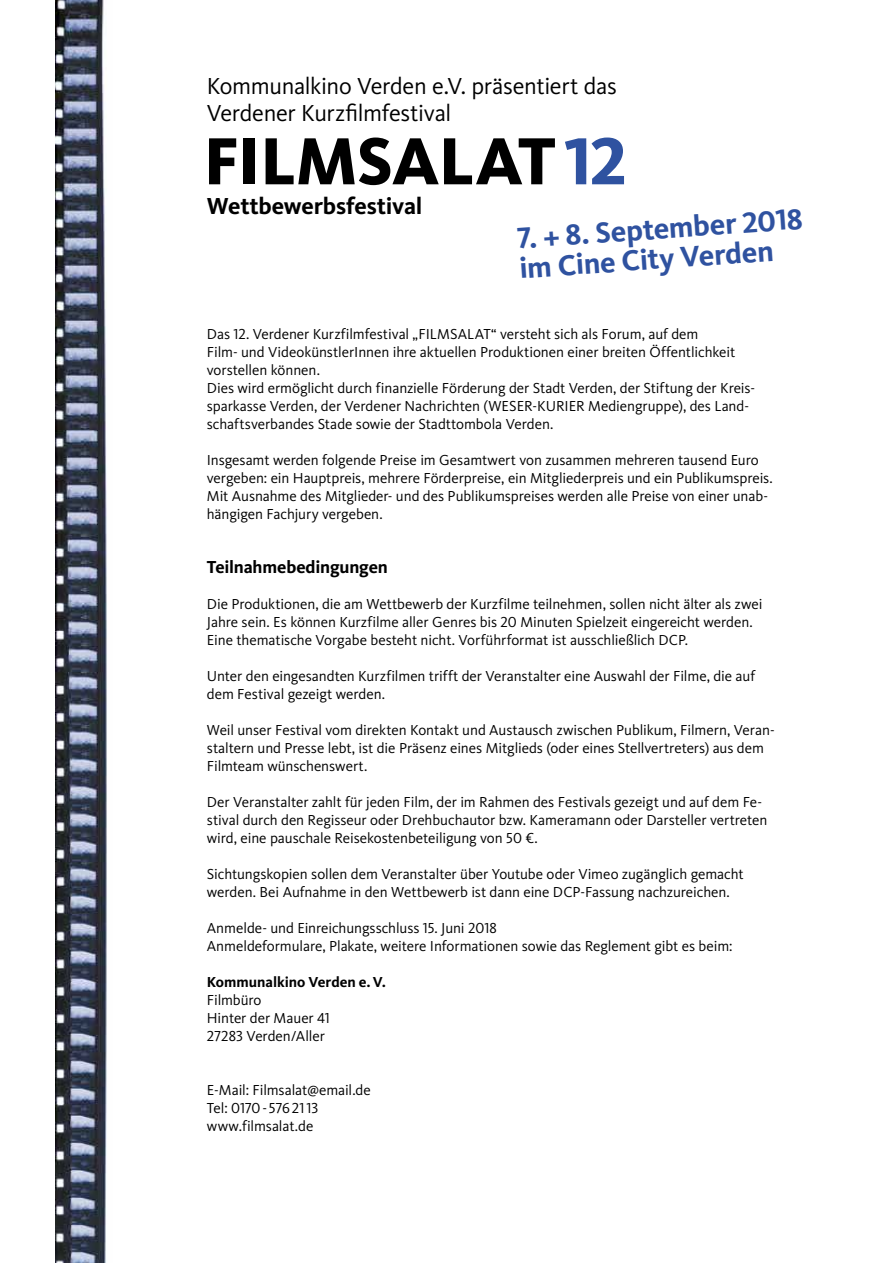
<style>
.page{position:relative;width:893px;height:1263px;background:#fff}
.page>*{position:absolute;margin:0;border:0;box-sizing:border-box;transform-origin:0 0}
.t1{font:800 69px "Kievit OT";letter-spacing:-.02em;color:#000}
.t2{font:700 30px/30px "Kievit OT";color:#2f52a0}
.t3{font:24px/27px "Kievit OT";letter-spacing:-.015em;color:#000}
.t4{font:700 24px "Kievit OT";letter-spacing:-.01em;color:#000}
.t5{font:700 18px "Kievit OT";letter-spacing:-.01em;color:#000}
.t6{font:15px/18px "Kievit OT";letter-spacing:-.005em;color:#000}
.t7{font:700 15px "Kievit OT";color:#000}
.s1{color:#2f52a0}
</style>
<div class="page">
<img style="left:55px;top:0;width:52px;height:1263px">
<h3 class="t3" style="left:207px;top:73px;width:411px">Kommunalkino Verden e.V. präsentiert das<br>Verdener Kurzfilmfestival</h3>
<h1 class="t1" style="left:204px;top:120px;width:425px">FILMSALAT<span class="s1">12</span></h1>
<h2 class="t2" style="left:516px;top:224px;width:288px;rotate:-4deg">7. + 8. September 2018 im Cine City Verden</h2>
<h3 class="t4" style="left:207px;top:192px;width:217px">Wettbewerbsfestival</h3>
<p class="t6" style="left:207px;top:325px;width:550px">Das 12. Verdener Kurzfilmfestival „FILMSALAT“ versteht sich als Forum, auf dem<br>Film- und VideokünstlerInnen ihre aktuellen Produktionen einer breiten Öffentlichkeit vorstellen können.<br>Dies wird ermöglicht durch finanzielle Förderung der Stadt Verden, der Stiftung der Kreis&shy;sparkasse Verden, der Verdener Nachrichten (WESER-KURIER Mediengruppe), des Land&shy;schaftsverbandes Stade sowie der Stadttombola Verden.</p>
<p class="t6" style="left:207px;top:451px;width:567px">Insgesamt werden folgende Preise im Gesamtwert von zusammen mehreren tausend Euro vergeben: ein Hauptpreis, mehrere Förderpreise, ein Mitgliederpreis und ein Publikumspreis.<br>Mit Ausnahme des Mitglieder- und des Publikumspreises werden alle Preise von einer unab&shy;hängigen Fachjury vergeben.</p>
<p class="t5" style="left:207px;top:556px;width:183px">Teilnahmebedingungen</p>
<p class="t6" style="left:207px;top:595px;width:557px">Die Produktionen, die am Wettbewerb der Kurzfilme teilnehmen, sollen nicht älter als zwei<br>Jahre sein. Es können Kurzfilme aller Genres bis 20 Minuten Spielzeit eingereicht werden.<br>Eine thematische Vorgabe besteht nicht. Vorführformat ist ausschließlich DCP.</p>
<p class="t6" style="left:207px;top:667px;width:550px">Unter den eingesandten Kurzfilmen trifft der Veranstalter eine Auswahl der Filme, die auf dem Festival gezeigt werden.</p>
<p class="t6" style="left:207px;top:721px;width:569px">Weil unser Festival vom direkten Kontakt und Austausch zwischen Publikum, Filmern, Veran&shy;staltern und Presse lebt, ist die Präsenz eines Mitglieds (oder eines Stellvertreters) aus dem<br>Filmteam wünschenswert.</p>
<p class="t6" style="left:207px;top:793px;width:562px">Der Veranstalter zahlt für jeden Film, der im Rahmen des Festivals gezeigt und auf dem Fe&shy;stival durch den Regisseur oder Drehbuchautor bzw. Kameramann oder Darsteller vertreten wird, eine pauschale Reisekostenbeteiligung von 50 €.</p>
<p class="t6" style="left:207px;top:865px;width:538px">Sichtungskopien sollen dem Veranstalter über Youtube oder Vimeo zugänglich gemacht werden. Bei Aufnahme in den Wettbewerb ist dann eine DCP-Fassung nachzureichen.</p>
<p class="t6" style="left:207px;top:919px;width:527px">Anmelde- und Einreichungsschluss 15. Juni 2018<br>Anmeldeformulare, Plakate, weitere Informationen sowie das Reglement gibt es beim:</p>
<p class="t7" style="left:207px;top:973px;width:181px">Kommunalkino Verden e.V.</p>
<p class="t6" style="left:207px;top:991px;width:125px">Filmbüro<br>Hinter der Mauer 41<br>27283 Verden/Aller</p>
<p class="t6" style="left:207px;top:1081px;width:166px">E-Mail: Filmsalat@email.de<br>Tel: 0170- 5762113 www.filmsalat.de</p>
</div>
